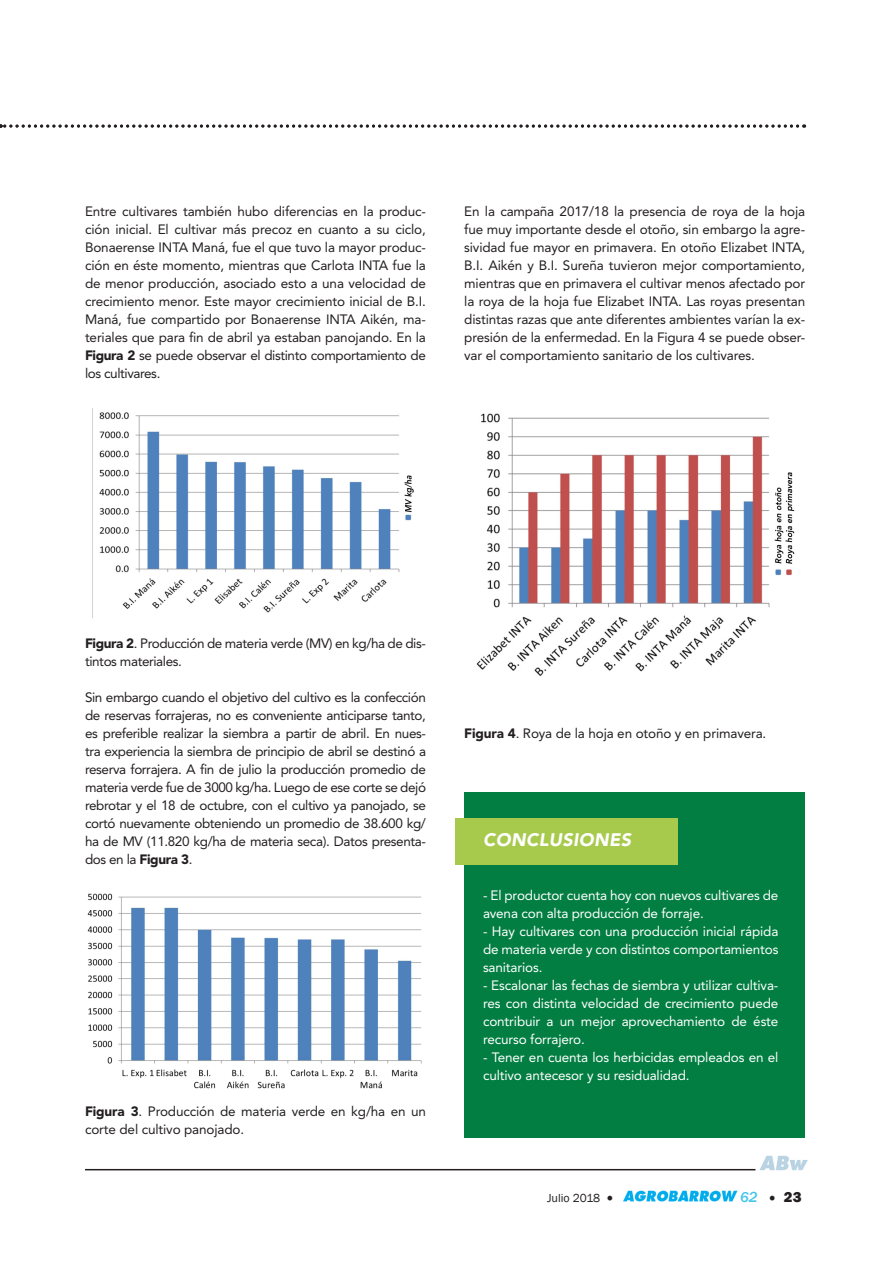
<style>
.page{position:relative;width:893px;height:1263px;background:#fff}
.page>*{position:absolute;margin:0;border:0;box-sizing:border-box;transform-origin:0 0}
.t1{font:italic 900 18px "Avenir LT Std";letter-spacing:.02em;color:#fff}
.t2{font:italic 500 15px "Franklin Gothic";color:#42c6ea}
.t3{font:13.5px/18px "Avenir LT Std";letter-spacing:-.03em;color:#231f20;text-align:justify}
.t4{font:13.5px/18px "Avenir LT Std";letter-spacing:-.01em;color:#fff}
.t5{font:13.5px/18px "Avenir LT Std";letter-spacing:-.01em;color:#231f20}
.t6{font:12px "Franklin Gothic";color:#231f20}
.s1{font-weight:900}
.s2{font-family:"Minion Pro";font-size:18px}
.s3{font-family:"Minion Pro";font-weight:400;font-style:normal;font-size:18px;color:#231f20}
.s4{font-weight:800;font-style:normal;color:#231f20}
</style>
<div class="page">
<hr style="left:85px;top:1169px;width:670px;height:1px;background:#231f20">
<img style="left:623px;top:1190px;width:115px;height:12px">
<img style="left:759px;top:1155px;width:49px;height:16px">
<svg style="left:0;top:125px;width:798px;height:3px"></svg>
<img style="left:92px;top:408px;width:322px;height:211px">
<img style="left:87px;top:893px;width:335px;height:196px">
<img style="left:476px;top:413px;width:319px;height:263px">
<div style="left:464px;top:792px;width:341px;height:345px;background:#037e42"></div>
<div style="left:455px;top:818px;width:222px;height:46px;background:#a7ca4c"></div>
<p class="t3" style="left:85px;top:202px;width:342px">Entre cultivares también hubo diferencias en la produc&shy;ción inicial. El cultivar más precoz en cuanto a su ciclo, Bonaerense INTA Maná, fue el que tuvo la mayor produc&shy;ción en éste momento, mientras que Carlota INTA fue la de menor producción, asociado esto a una velocidad de crecimiento menor. Este mayor crecimiento inicial de B.I.<br>Maná, fue compartido por Bonaerense INTA Aikén, ma&shy;teriales que para fin de abril ya estaban panojando. En la <span class="s1">Figura 2</span> se puede observar el distinto comportamiento de los cultivares.</p>
<p class="t3" style="left:464px;top:202px;width:342px">En la campaña 2017/18 la presencia de roya de la hoja fue muy importante desde el otoño, sin embargo la agre&shy;sividad fue mayor en primavera. En otoño Elizabet INTA, B.I. Aikén y B.I. Sureña tuvieron mejor comportamiento, mientras que en primavera el cultivar menos afectado por la roya de la hoja fue Elizabet INTA. Las royas presentan distintas razas que ante diferentes ambientes varían la ex&shy;presión de la enfermedad. En la Figura 4 se puede obser&shy;var el comportamiento sanitario de los cultivares.</p>
<p class="t3" style="left:85px;top:634px;width:342px"><span class="s1">Figura 2</span>. Producción de materia verde (MV) en kg/ha de dis&shy;tintos materiales.</p>
<p class="t3" style="left:85px;top:688px;width:342px">Sin embargo cuando el objetivo del cultivo es la confección de reservas forrajeras, no es conveniente anticiparse tanto, es preferible realizar la siembra a partir de abril. En nues&shy;tra experiencia la siembra de principio de abril se destinó a reserva forrajera. A fin de julio la producción promedio de materia verde fue de 3000 kg/ha. Luego de ese corte se dejó rebrotar y el 18 de octubre, con el cultivo ya panojado, se cortó nuevamente obteniendo un promedio de 38.600 kg/ ha de MV (11.820 kg/ha de materia seca). Datos presenta&shy;dos en la <span class="s1">Figura 3</span>.</p>
<p class="t5" style="left:85px;top:1102px;width:342px"><span class="s1">Figura 3</span>. Producción de materia verde en kg/ha en un corte del cultivo panojado.</p>
<p class="t5" style="left:464px;top:724px;width:304px"><span class="s1">Figura 4</span>. Roya de la hoja en otoño y en primavera.</p>
<p class="t1" style="left:483px;top:829px;width:150px">CONCLUSIONES</p>
<p class="t4" style="left:483px;top:886px;width:297px">- El productor cuenta hoy con nuevos cultivares de avena con alta producción de forraje.</p>
<p class="t4" style="left:483px;top:922px;width:297px;text-align:justify">- Hay cultivares con una producción inicial rápida de materia verde y con distintos comportamientos sanitarios.</p>
<p class="t4" style="left:483px;top:976px;width:297px;text-align:justify">- Escalonar las fechas de siembra y utilizar cultiva&shy;res con distinta velocidad de crecimiento puede contribuir a un mejor aprovechamiento de éste recurso forrajero.</p>
<p class="t4" style="left:483px;top:1048px;width:297px">- Tener en cuenta los herbicidas empleados en el cultivo antecesor y su residualidad.</p>
<p class="t6" style="left:547px;top:1190px;width:68px">Julio 2018 <span class="s2">•</span></p>
<p class="t2" style="left:740px;top:1187px;width:63px">62 <span class="s3">•</span> <span class="s4">23</span></p>
</div>
